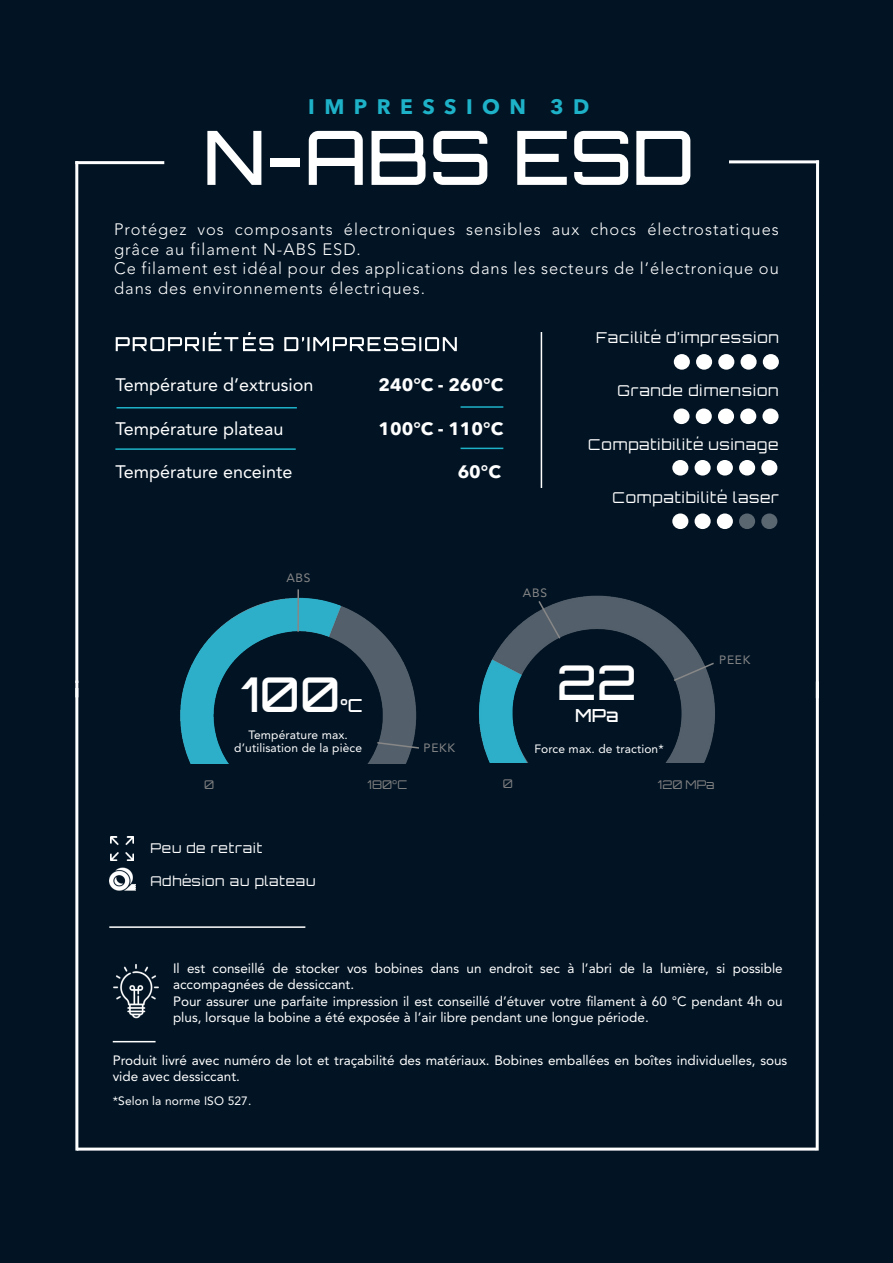
<style>
.page{position:relative;width:893px;height:1263px;background:#fff}
.page>*{position:absolute;margin:0;border:0;box-sizing:border-box;transform-origin:0 0}
.t1{font:500 75px "Orbitron";color:#fff}
.t2{font:500 48px "Orbitron";color:#fff}
.t3{font:700 21px "Avenir Next LT Pro";letter-spacing:.45em;color:#1eb2c8}
.t4{font:18px "Avenir LT Std";color:#fff}
.t5{font:700 18px "Avenir Next LT Pro";color:#fff}
.t6{font:500 18px "Orbitron";color:#fff}
.t7{font:300 16.5px/19.5px "Avenir LT Std";letter-spacing:.06em;color:#fff}
.t8{font:300 15px "Orbitron";letter-spacing:.06em;color:#fff}
.t9{font:13.5px/16.5px "Avenir LT Std";color:#fff}
.t10{font:300 13.5px "Orbitron";letter-spacing:.06em;color:#fff}
.t11{font:12px "Avenir LT Std";letter-spacing:.01em;color:#fff}
.t12{font:12px "Avenir LT Std";letter-spacing:.06em;color:#878787}
.t13{font:300 12px "Orbitron";color:#808080}
</style>
<div class="page">
<div style="left:0;top:0;width:893px;height:1242px;background:#021424"></div>
<div style="left:0;top:39px;width:893px;height:1224px;background:#021424"></div>
<img style="left:180px;top:597px;width:237px;height:167px">
<svg style="left:376px;top:741px;width:43px;height:9px"></svg>
<img style="left:479px;top:595px;width:236px;height:168px">
<hr style="left:75px;top:161px;width:3px;height:989px;background:#fff">
<hr style="left:816px;top:160px;width:3px;height:990px;background:#fff">
<hr style="left:77px;top:1147px;width:739px;height:3px;background:#fff">
<hr style="left:109px;top:926px;width:196px;height:2px;background:#fff">
<hr style="left:297px;top:589px;width:2px;height:43px;background:#878787">
<svg style="left:537px;top:599px;width:25px;height:41px"></svg>
<svg style="left:672px;top:661px;width:43px;height:21px"></svg>
<img style="left:110px;top:837px;width:23px;height:23px">
<img style="left:110px;top:867px;width:25px;height:24px">
<hr style="left:729px;top:160px;width:90px;height:3px;background:#fff">
<hr style="left:75px;top:161px;width:89px;height:3px;background:#fff">
<svg style="left:116px;top:332px;width:341px;height:19px"></svg>
<hr style="left:117px;top:407px;width:180px;height:1px;background:#1eb2c8">
<hr style="left:115px;top:448px;width:181px;height:2px;background:#1eb2c8">
<hr style="left:461px;top:406px;width:42px;height:2px;background:#1eb2c8">
<hr style="left:461px;top:448px;width:42px;height:1px;background:#1eb2c8">
<hr style="left:541px;top:332px;width:1px;height:156px;background:#fff">
<div style="left:740px;top:354px;width:17px;height:16px;background:#fff;border-radius:50%"></div>
<div style="left:740px;top:408px;width:16px;height:16px;background:#fff;border-radius:50%"></div>
<div style="left:739px;top:460px;width:16px;height:15px;background:#fff;border-radius:50%"></div>
<svg style="left:739px;top:513px;width:16px;height:16px"></svg>
<div style="left:696px;top:354px;width:16px;height:16px;background:#fff;border-radius:50%"></div>
<div style="left:696px;top:408px;width:16px;height:16px;background:#fff;border-radius:50%"></div>
<div style="left:695px;top:460px;width:16px;height:15px;background:#fff;border-radius:50%"></div>
<div style="left:695px;top:513px;width:16px;height:16px;background:#fff;border-radius:50%"></div>
<div style="left:674px;top:354px;width:16px;height:16px;background:#fff;border-radius:50%"></div>
<div style="left:673px;top:408px;width:17px;height:16px;background:#fff;border-radius:50%"></div>
<div style="left:672px;top:460px;width:16px;height:15px;background:#fff;border-radius:50%"></div>
<div style="left:672px;top:513px;width:16px;height:16px;background:#fff;border-radius:50%"></div>
<div style="left:763px;top:354px;width:16px;height:16px;background:#fff;border-radius:50%"></div>
<div style="left:762px;top:408px;width:16px;height:16px;background:#fff;border-radius:50%"></div>
<div style="left:761px;top:460px;width:16px;height:15px;background:#fff;border-radius:50%"></div>
<svg style="left:761px;top:513px;width:16px;height:16px"></svg>
<div style="left:718px;top:354px;width:16px;height:16px;background:#fff;border-radius:50%"></div>
<div style="left:718px;top:408px;width:16px;height:16px;background:#fff;border-radius:50%"></div>
<div style="left:717px;top:460px;width:16px;height:15px;background:#fff;border-radius:50%"></div>
<div style="left:717px;top:513px;width:16px;height:16px;background:#fff;border-radius:50%"></div>
<img style="left:113px;top:964px;width:46px;height:54px">
<hr style="left:113px;top:1041px;width:43px;height:1px;background:#fff">
<p class="t3" style="left:308px;top:94px;width:283px">IMPRESSION 3D</p>
<p class="t1" style="left:203px;top:111px;width:493px">N-ABS ESD</p>
<p class="t7" style="left:114px;top:220px;width:666px">Protégez vos composants électroniques sensibles aux chocs électrostatiques grâce au filament N-ABS ESD.</p>
<p class="t7" style="left:114px;top:259px;width:666px">Ce filament est idéal pour des applications dans les secteurs de l’électronique ou dans des environnements électriques.</p>
<p class="t8" style="left:596px;top:328px;width:184px">Facilité d’impression</p>
<p class="t4" style="left:115px;top:375px;width:200px">Température d’extrusion</p>
<p class="t5" style="left:379px;top:374px;width:126px">240°C - 260°C</p>
<p class="t8" style="left:617px;top:381px;width:163px">Grande dimension</p>
<p class="t4" style="left:115px;top:418px;width:170px">Température plateau</p>
<p class="t5" style="left:379px;top:418px;width:126px">100°C - 110°C</p>
<p class="t4" style="left:115px;top:462px;width:179px">Température enceinte</p>
<p class="t5" style="left:458px;top:461px;width:45px">60°C</p>
<p class="t8" style="left:588px;top:434px;width:192px">Compatibilité usinage</p>
<p class="t8" style="left:612px;top:488px;width:168px">Compatibilité laser</p>
<p class="t12" style="left:286px;top:571px;width:26px">ABS</p>
<p class="t2" style="left:241px;top:665px;width:100px">100</p>
<p class="t6" style="left:340px;top:694px;width:24px">°C</p>
<p class="t11" style="left:248px;top:728px;width:101px">Température max.</p>
<p class="t11" style="left:234px;top:741px;width:129px">d’utilisation de la pièce</p>
<p class="t12" style="left:423px;top:740px;width:33px">PEKK</p>
<p class="t12" style="left:523px;top:586px;width:26px">ABS</p>
<p class="t2" style="left:557px;top:653px;width:81px">22</p>
<p class="t6" style="left:575px;top:704px;width:45px">MPa</p>
<p class="t11" style="left:534px;top:741px;width:131px">Force max. de traction*</p>
<p class="t12" style="left:719px;top:653px;width:33px">PEEK</p>
<p class="t13" style="left:204px;top:776px;width:12px">0</p>
<p class="t13" style="left:367px;top:776px;width:41px">180°C</p>
<p class="t13" style="left:503px;top:775px;width:12px">0</p>
<p class="t13" style="left:658px;top:776px;width:58px">120 MPa</p>
<p class="t10" style="left:150px;top:839px;width:113px">Peu de retrait</p>
<p class="t10" style="left:150px;top:872px;width:167px">Adhésion au plateau</p>
<p class="t9" style="left:173px;top:960px;width:611px">Il est conseillé de stocker vos bobines dans un endroit sec à l’abri de la lumière, si possible accompagnées de dessiccant.</p>
<p class="t9" style="left:173px;top:993px;width:611px">Pour assurer une parfaite impression il est conseillé d’étuver votre filament à 60 °C pendant 4h ou plus, lorsque la bobine a été exposée à l’air libre pendant une longue période.</p>
<p class="t9" style="left:113px;top:1052px;width:676px">Produit livré avec numéro de lot et traçabilité des matériaux. Bobines emballées en boîtes individuelles, sous vide avec dessiccant.</p>
<p class="t11" style="left:113px;top:1093px;width:140px">*Selon la norme ISO 527.</p>
</div>
